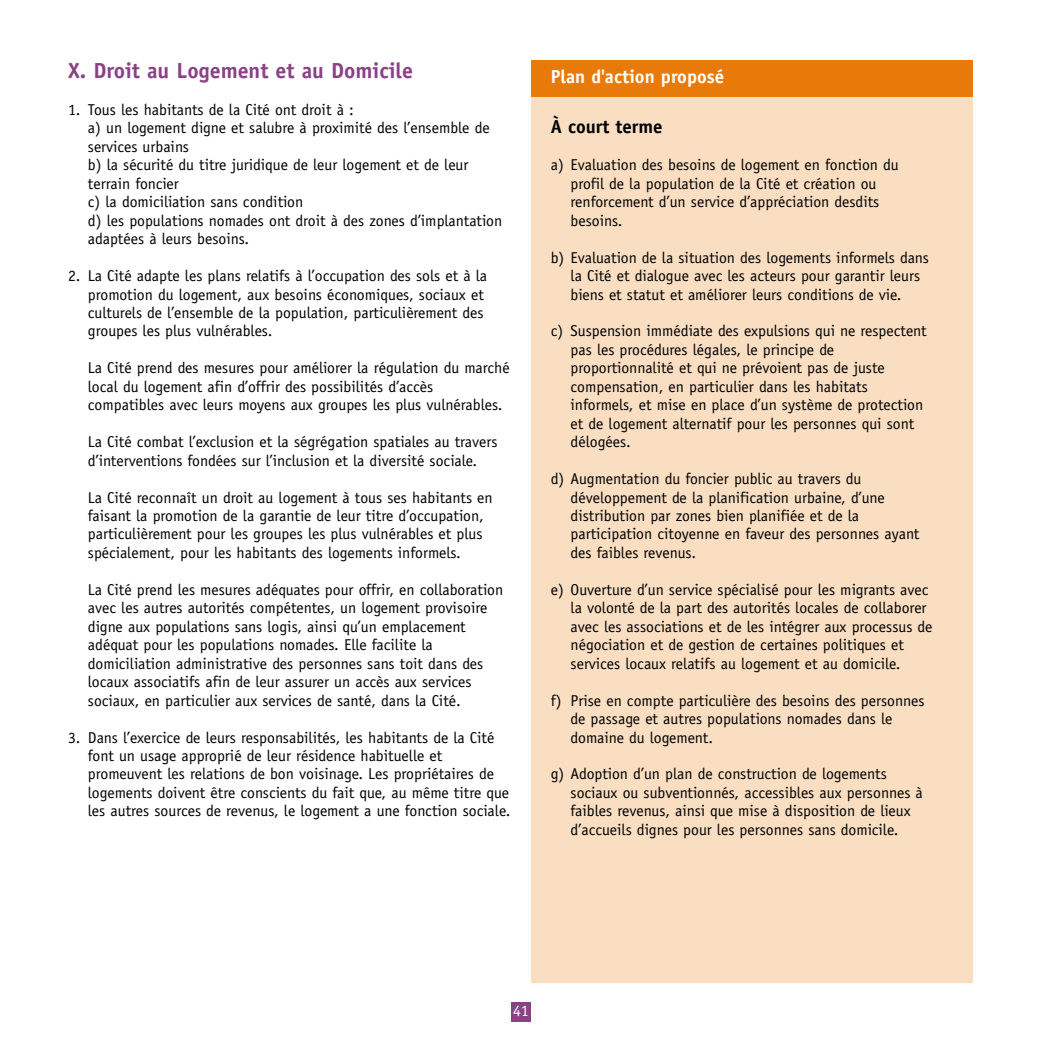
<style>
.page{position:relative;width:1042px;height:1042px;background:#fff}
.page>*{position:absolute;margin:0;border:0;box-sizing:border-box;transform-origin:0 0}
.t1{font:700 21.88px "Officina Sans";color:#8a4286}
.t2{font:700 18.9px "Officina Sans";color:#fff}
.t3{font:700 18.9px "Officina Sans";color:#000}
.t4{font:15.75px/18.4px "Officina Sans";color:#000}
.t5{font:15.75px "Officina Sans";color:#fff}
</style>
<div class="page">
<div style="left:511px;top:1002px;width:20px;height:20px;background:#8a4286"></div>
<div style="left:531px;top:96px;width:441px;height:886px;background:#f9dec2"></div>
<div style="left:531px;top:60px;width:441px;height:36px;background:#e87a0a"></div>
<h1 class="t1" style="left:68px;top:62px;width:346px">X. Droit au Logement et au Domicile</h1>
<p class="t4" style="left:88px;top:102px;width:416px;text-indent:-20px">1. Tous les habitants de la Cité ont droit à :<br>a) un logement digne et salubre à proximité des l’ensemble de services urbains<br>b) la sécurité du titre juridique de leur logement et de leur terrain foncier<br>c) la domiciliation sans condition<br>d) les populations nomades ont droit à des zones d’implantation adaptées à leurs besoins.</p>
<p class="t4" style="left:88px;top:268px;width:401px;text-indent:-20px">2. La Cité adapte les plans relatifs à l’occupation des sols et à la promotion du logement, aux besoins économiques, sociaux et culturels de l’ensemble de la population, particulièrement des groupes les plus vulnérables.</p>
<p class="t4" style="left:88px;top:360px;width:423px">La Cité prend des mesures pour améliorer la régulation du marché local du logement afin d’offrir des possibilités d’accès compatibles avec leurs moyens aux groupes les plus vulnérables.</p>
<p class="t4" style="left:88px;top:434px;width:411px">La Cité combat l’exclusion et la ségrégation spatiales au travers d’interventions fondées sur l’inclusion et la diversité sociale.</p>
<p class="t4" style="left:88px;top:489px;width:406px">La Cité reconnaît un droit au logement à tous ses habitants en faisant la promotion de la garantie de leur titre d’occupation, particulièrement pour les groupes les plus vulnérables et plus spécialement, pour les habitants des logements informels.</p>
<p class="t4" style="left:88px;top:581px;width:417px">La Cité prend les mesures adéquates pour offrir, en collaboration avec les autres autorités compétentes, un logement provisoire digne aux populations sans logis, ainsi qu’un emplacement adéquat pour les populations nomades. Elle facilite la domiciliation administrative des personnes sans toit dans des locaux associatifs afin de leur assurer un accès aux services sociaux, en particulier aux services de santé, dans la Cité.</p>
<p class="t4" style="left:88px;top:729px;width:424px;text-indent:-20px">3. Dans l’exercice de leurs responsabilités, les habitants de la Cité font un usage approprié de leur résidence habituelle et promeuvent les relations de bon voisinage. Les propriétaires de logements doivent être conscients du fait que, au même titre que les autres sources de revenus, le logement a une fonction sociale.</p>
<p class="t2" style="left:551px;top:69px;width:175px">Plan d'action proposé</p>
<p class="t3" style="left:551px;top:120px;width:113px">À court terme</p>
<p class="t4" style="left:570px;top:157px;width:329px;text-indent:-20px">a) Evaluation des besoins de logement en fonction du profil de la population de la Cité et création ou renforcement d’un service d’appréciation desdits besoins.</p>
<p class="t4" style="left:570px;top:249px;width:360px;text-indent:-20px">b) Evaluation de la situation des logements informels dans la Cité et dialogue avec les acteurs pour garantir leurs biens et statut et améliorer leurs conditions de vie.</p>
<p class="t4" style="left:570px;top:323px;width:358px;text-indent:-20px">c) Suspension immédiate des expulsions qui ne respectent pas les procédures légales, le principe de proportionnalité et qui ne prévoient pas de juste compensation, en particulier dans les habitats informels, et mise en place d’un système de protection et de logement alternatif pour les personnes qui sont délogées.</p>
<p class="t4" style="left:570px;top:471px;width:350px;text-indent:-20px">d) Augmentation du foncier public au travers du développement de la planification urbaine, d’une distribution par zones bien planifiée et de la participation citoyenne en faveur des personnes ayant des faibles revenus.</p>
<p class="t4" style="left:570px;top:581px;width:363px;text-indent:-20px">e) Ouverture d’un service spécialisé pour les migrants avec la volonté de la part des autorités locales de collaborer avec les associations et de les intégrer aux processus de négociation et de gestion de certaines politiques et services locaux relatifs au logement et au domicile.</p>
<p class="t4" style="left:570px;top:692px;width:355px;text-indent:-20px">f) Prise en compte particulière des besoins des personnes de passage et autres populations nomades dans le domaine du logement.</p>
<p class="t4" style="left:570px;top:766px;width:354px;text-indent:-20px">g) Adoption d’un plan de construction de logements sociaux ou subventionnés, accessibles aux personnes à faibles revenus, ainsi que mise à disposition de lieux d’accueils dignes pour les personnes sans domicile.</p>
<p class="t5" style="left:513px;top:1005px;width:17px">41</p>
</div>
